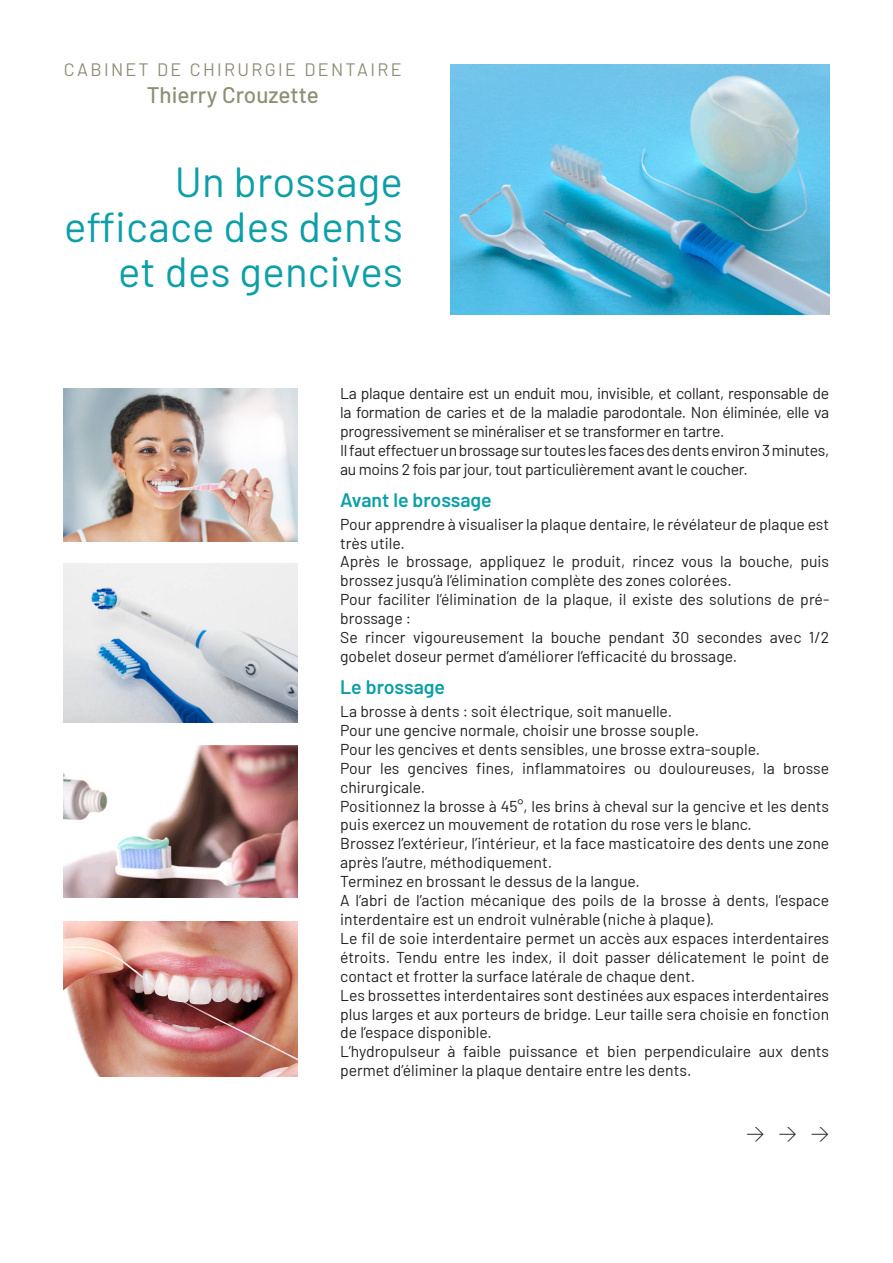
<style>
.page{position:relative;width:893px;height:1263px;background:#fff}
.page>*{position:absolute;margin:0;border:0;box-sizing:border-box;transform-origin:0 0}
.t1{font:42px/45px "Barlow";letter-spacing:.005em;color:#0c9fa8;text-align:right}
.t2{font:500 22.5px "Barlow";color:#8f8e77}
.t3{font:600 19.5px "Barlow";color:#0c9fa8}
.t4{font:18px "Barlow";letter-spacing:.13em;color:#8f8e77}
.t5{font:18px "DIN Light Alternate";color:#231f20}
.t6{font:15.75px/18.9px "Barlow";color:#231f20}
.t7{font:15.75px/18.9px "Barlow";letter-spacing:-.02em;color:#231f20}
</style>
<div class="page">
<img style="left:451px;top:64px;width:378px;height:250px">
<img style="left:64px;top:921px;width:234px;height:156px">
<img style="left:64px;top:388px;width:234px;height:153px">
<img style="left:64px;top:563px;width:234px;height:160px">
<img style="left:64px;top:745px;width:234px;height:153px">
<p class="t4" style="left:64px;top:57px;width:339px">CABINET DE CHIRURGIE DENTAIRE</p>
<p class="t2" style="left:147px;top:79px;width:174px">Thierry Crouzette</p>
<p class="t1" style="left:64px;top:156px;width:340px">Un brossage efficace des dents et des gencives</p>
<p class="t6" style="left:340px;top:383px;width:491px;text-align:justify">La plaque dentaire est un enduit mou, invisible, et collant, responsable de la formation de caries et de la maladie parodontale. Non éliminée, elle va progressivement se minéraliser et se transformer en tartre.</p>
<p class="t7" style="left:340px;top:439px;width:490px">Il faut effectuer un brossage sur toutes les faces des dents environ 3 minutes, au moins 2 fois par jour, tout particulièrement avant le coucher.</p>
<p class="t3" style="left:340px;top:485px;width:153px">Avant le brossage</p>
<p class="t6" style="left:340px;top:513px;width:491px">Pour apprendre à visualiser la plaque dentaire, le révélateur de plaque est très utile.</p>
<p class="t6" style="left:340px;top:551px;width:490px">Après le brossage, appliquez le produit, rincez vous la bouche, puis brossez jusqu’à l’élimination complète des zones colorées.</p>
<p class="t6" style="left:340px;top:589px;width:491px">Pour faciliter l’élimination de la plaque, il existe des solutions de pré&shy;brossage :</p>
<p class="t6" style="left:340px;top:627px;width:491px">Se rincer vigoureusement la bouche pendant 30 secondes avec 1/2 gobelet doseur permet d’améliorer l’efficacité du brossage.</p>
<p class="t3" style="left:340px;top:672px;width:106px">Le brossage</p>
<p class="t6" style="left:340px;top:701px;width:333px">La brosse à dents : soit électrique, soit manuelle.</p>
<p class="t6" style="left:340px;top:720px;width:360px">Pour une gencive normale, choisir une brosse souple.</p>
<p class="t6" style="left:340px;top:738px;width:422px">Pour les gencives et dents sensibles, une brosse extra-souple.</p>
<p class="t6" style="left:340px;top:757px;width:490px">Pour les gencives fines, inflammatoires ou douloureuses, la brosse chirurgicale.</p>
<p class="t6" style="left:340px;top:795px;width:490px">Positionnez la brosse à 45°, les brins à cheval sur la gencive et les dents puis exercez un mouvement de rotation du rose vers le blanc.</p>
<p class="t6" style="left:340px;top:833px;width:491px">Brossez l’extérieur, l’intérieur, et la face masticatoire des dents une zone après l’autre, méthodiquement.</p>
<p class="t6" style="left:340px;top:871px;width:301px">Terminez en brossant le dessus de la langue.</p>
<p class="t6" style="left:340px;top:890px;width:490px">A l’abri de l’action mécanique des poils de la brosse à dents, l’espace interdentaire est un endroit vulnėrable (niche à plaque).</p>
<p class="t6" style="left:340px;top:927px;width:490px;text-align:justify">Le fil de soie interdentaire permet un accès aux espaces interdentaires étroits. Tendu entre les index, il doit passer délicatement le point de contact et frotter la surface latérale de chaque dent.</p>
<p class="t6" style="left:340px;top:984px;width:490px;text-align:justify">Les brossettes interdentaires sont destinées aux espaces interdentaires plus larges et aux porteurs de bridge. Leur taille sera choisie en fonction de l’espace disponible.</p>
<p class="t6" style="left:340px;top:1041px;width:491px">L’hydropulseur à faible puissance et bien perpendiculaire aux dents permet d’éliminer la plaque dentaire entre les dents.</p>
<p class="t5" style="left:746px;top:1122px;width:84px">&gt; &gt; &gt;</p>
</div>
